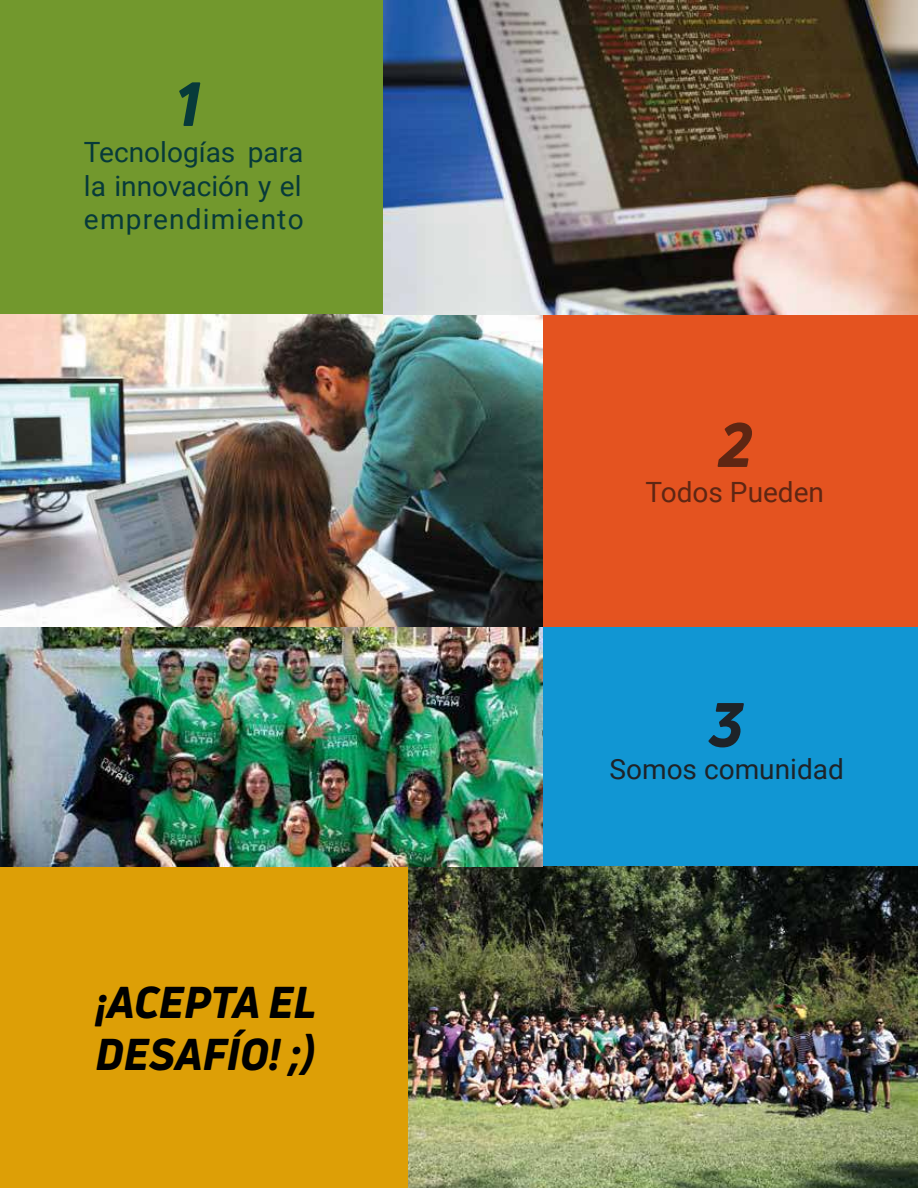
<style>
.page{position:relative;width:918px;height:1188px;background:#fff}
.page>*{position:absolute;margin:0;border:0;box-sizing:border-box;transform-origin:0 0}
.t1{font:italic 800 61.05px "Uni Neue";color:#073a3a}
.t2{font:italic 800 61.05px "Uni Neue";color:#1e2328}
.t3{font:italic 800 61.05px "Uni Neue";color:#5e2613}
.t4{font:italic 800 43.65px/52.3px "Uni Neue";color:#000}
.t5{font:27.9px/33.5px "Roboto";color:#073a3a;text-align:justify}
.t6{font:27.9px "Roboto";color:#1e2328}
.t7{font:27.9px "Roboto";color:#5e2613}
</style>
<div class="page">
<div style="left:0;top:0;width:383px;height:315px;background:#72982d"></div>
<div style="left:542px;top:315px;width:376px;height:313px;background:#e45320"></div>
<div style="left:542px;top:628px;width:376px;height:238px;background:#1196d3"></div>
<div style="left:0;top:866px;width:415px;height:322px;background:#dd9f06"></div>
<img style="left:409px;top:866px;width:509px;height:322px">
<img style="left:0;top:315px;width:542px;height:313px">
<img style="left:0;top:628px;width:542px;height:238px">
<img style="left:383px;top:0;width:535px;height:315px">
<h1 class="t1" style="left:176px;top:63px;width:26px">1</h1>
<p class="t5" style="left:84px;top:134px;width:221px">Tecnologías para la innovación y el emprendimiento</p>
<h2 class="t4" style="left:95px;top:975px;width:222px">¡ACEPTA EL<br>DESAFÍO! ;)</h2>
<h1 class="t3" style="left:718px;top:404px;width:36px">2</h1>
<p class="t7" style="left:645px;top:472px;width:180px">Todos Pueden</p>
<h1 class="t2" style="left:709px;top:683px;width:36px">3</h1>
<p class="t6" style="left:610px;top:750px;width:236px">Somos comunidad</p>
</div>
